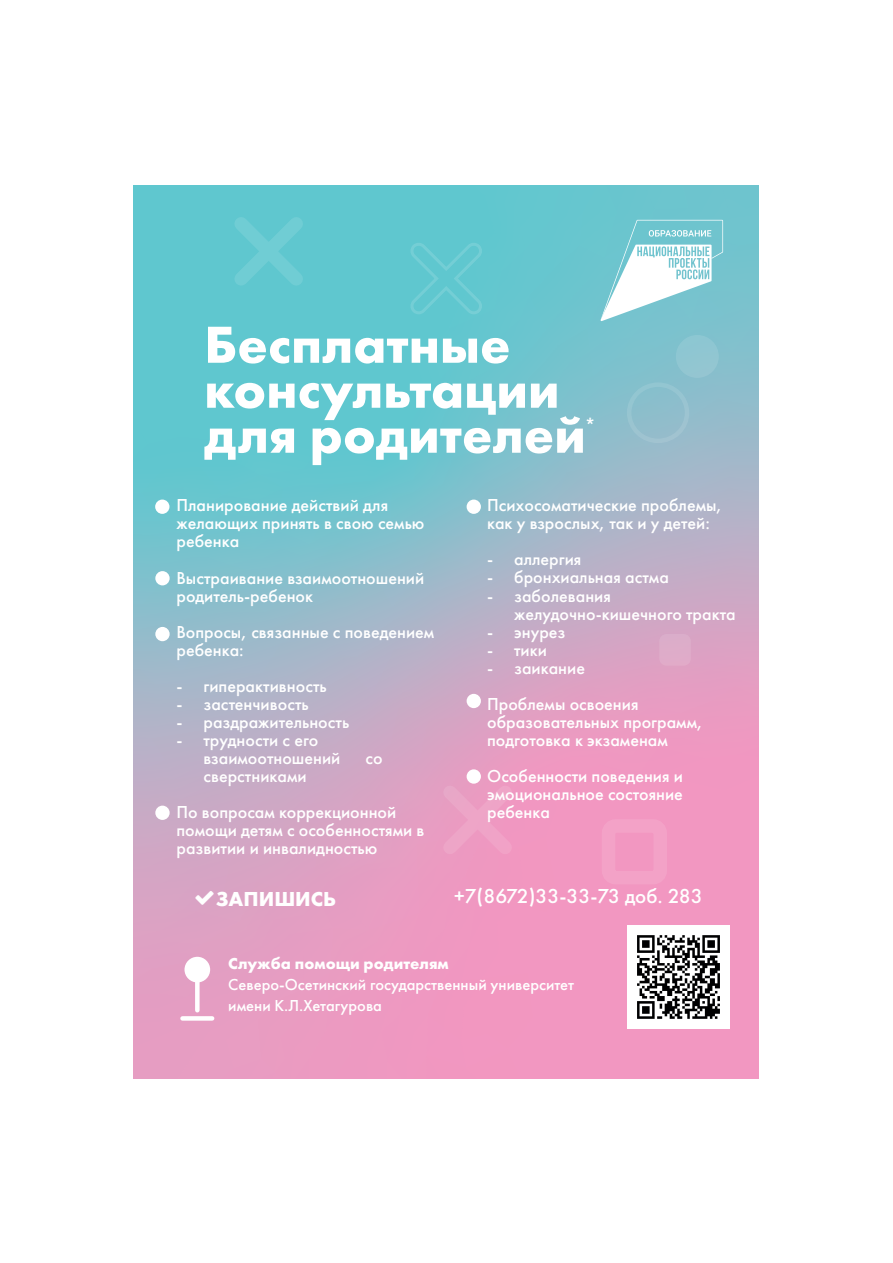
<style>
.page{position:relative;width:893px;height:1263px;background:#fff}
.page>*{position:absolute;margin:0;border:0;box-sizing:border-box;transform-origin:0 0}
.t1{font:700 54px/45px "Futura PT";color:#fff}
.t2{font:500 21px "Futura PT";color:#fff}
.t3{font:700 21px "Futura PT";color:#fff}
.t4{font:500 18px/18px "Futura PT";color:#fff}
.t5{font:500 16.5px/21px "Futura PT";color:#fff}
.t6{font:700 16.5px "Futura PT";color:#fff}
</style>
<div class="page">
<svg style="left:134px;top:185px;width:625px;height:893px;background:#adafc7"></svg>
<div style="left:182px;top:1016px;width:30px;height:5px;background:#fff"></div>
<div style="left:195px;top:971px;width:5px;height:39px;background:#fff"></div>
<div style="left:184px;top:957px;width:26px;height:25px;background:#fff;border-radius:50%"></div>
<div style="left:602px;top:819px;width:65px;height:65px;border:14px solid #fff;border-radius:7px"></div>
<div style="left:659px;top:634px;width:32px;height:32px;background:#deacc9;border-radius:7px"></div>
<svg style="left:234px;top:217px;width:69px;height:69px;background:#66c9d1"></svg>
<svg style="left:410px;top:243px;width:72px;height:71px;background:#63c8d0"></svg>
<svg style="left:443px;top:786px;width:69px;height:68px;background:#ec9ec3"></svg>
<div style="left:627px;top:382px;width:62px;height:61px;border:4px solid #fff;border-radius:50%"></div>
<div style="left:676px;top:335px;width:43px;height:43px;background:#90c6d1;border-radius:50%"></div>
<svg style="left:601px;top:220px;width:122px;height:102px"></svg>
<div style="left:155px;top:571px;width:15px;height:14px;background:#fff;border-radius:50%"></div>
<div style="left:155px;top:627px;width:15px;height:14px;background:#fff;border-radius:50%"></div>
<div style="left:155px;top:806px;width:15px;height:14px;background:#fff;border-radius:50%"></div>
<div style="left:467px;top:500px;width:14px;height:14px;background:#fff;border-radius:50%"></div>
<div style="left:467px;top:694px;width:14px;height:14px;background:#fff;border-radius:50%"></div>
<div style="left:467px;top:769px;width:14px;height:15px;background:#fff;border-radius:50%"></div>
<img style="left:627px;top:925px;width:102px;height:103px">
<div style="left:155px;top:500px;width:14px;height:14px;background:#fff;border-radius:50%"></div>
<svg style="left:196px;top:890px;width:18px;height:14px"></svg>
<h1 class="t1" style="left:204px;top:321px;width:383px">Бесплатные консультации для родителей</h1>
<p class="t4" style="left:487px;top:496px;width:237px">Психосоматические проблемы, как у взрослых, так и у детей:</p>
<p class="t4" style="left:487px;top:550px;width:96px">- аллергия</p>
<p class="t4" style="left:487px;top:568px;width:183px">- бронхиальная астма</p>
<p class="t4" style="left:514px;top:586px;width:223px;text-indent:-27px">- заболевания желудочно-кишечного тракта</p>
<p class="t4" style="left:487px;top:622px;width:80px">- энурез</p>
<p class="t4" style="left:487px;top:640px;width:61px">- тики</p>
<p class="t4" style="left:487px;top:649px;width:153px;line-height:36px">- заикание<br>Проблемы освоения</p>
<p class="t4" style="left:487px;top:712px;width:217px">образовательных программ, подготовка к экзаменам</p>
<p class="t4" style="left:487px;top:766px;width:197px;text-align:justify">Особенности поведения и эмоциональное состояние ребенка</p>
<p class="t2" style="left:584px;top:414px;width:13px">*</p>
<p class="t4" style="left:176px;top:496px;width:249px">Планирование действий для желающих принять в свою семью ребенка</p>
<p class="t4" style="left:176px;top:568px;width:249px">Выстраивание взаимоотношений родитель-ребенок</p>
<p class="t4" style="left:176px;top:622px;width:259px">Вопросы, связанные с поведением ребенка:</p>
<p class="t4" style="left:176px;top:676px;width:152px">- гиперактивность</p>
<p class="t4" style="left:176px;top:694px;width:134px">- застенчивость</p>
<p class="t4" style="left:176px;top:712px;width:174px">- раздражительность</p>
<p class="t4" style="left:203px;top:730px;width:138px;text-indent:-27px">- трудности с его взаимоотношений</p>
<p class="t4" style="left:366px;top:748px;width:19px">со</p>
<p class="t4" style="left:176px;top:757px;width:221px;line-height:36px;text-indent:27px">сверстниками<br>По вопросам коррекционной</p>
<p class="t4" style="left:176px;top:820px;width:250px">помощи детям с особенностями в развитии и инвалидностью</p>
<p class="t3" style="left:216px;top:885px;width:121px">ЗАПИШИСЬ</p>
<p class="t2" style="left:454px;top:884px;width:250px">+7(8672)33-33-73 доб. 283</p>
<p class="t6" style="left:228px;top:953px;width:222px">Служба помощи родителям</p>
<p class="t5" style="left:228px;top:974px;width:347px">Северо-Осетинский государственный университет имени К.Л.Хетагурова</p>
</div>
